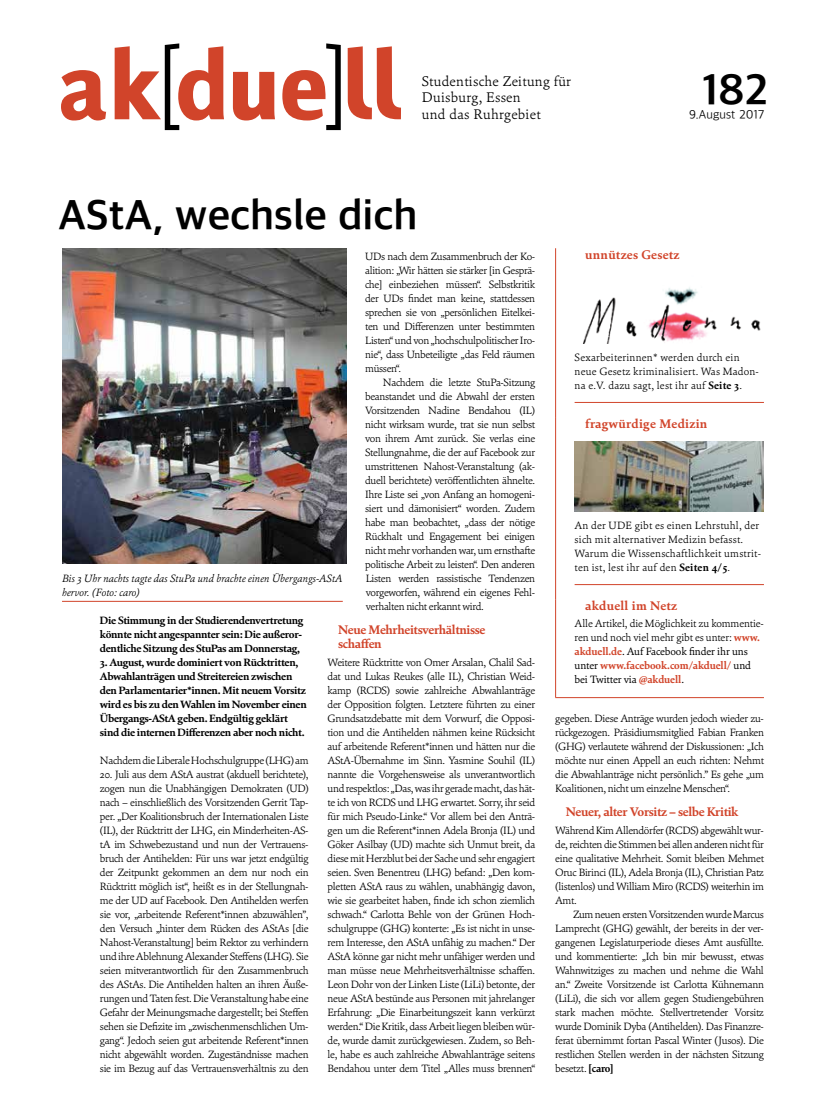
<style>
.page{position:relative;width:826px;height:1110px;background:#fff}
.page>*{position:absolute;margin:0;border:0;box-sizing:border-box;transform-origin:0 0}
.t1{font:94.75px "Akduell 03";letter-spacing:-.005em;color:#d1442a}
.t2{font:700 43.75px "Akduell Apple SD Gothic Neo";color:#000}
.t3{font:700 42.5px "Akduell Apple SD Gothic Neo";color:#000}
.t4{font:300 14px/16.8px "Cala";letter-spacing:.02em;color:#000}
.t5{font:700 12.5px/14px "Cala";letter-spacing:-.03em;color:#d1442a}
.t6{font:700 12.5px "Cala";letter-spacing:.02em;color:#d1442a}
.t7{font:300 12.5px "Akduell Apple SD Gothic Neo";letter-spacing:.01em;color:#000}
.t8{font:300 10.62px/14px "Cala";letter-spacing:-.03em;color:#000;text-align:justify}
.t9{font:700 10.62px/14px "Cala";letter-spacing:-.03em;color:#000;text-align:justify}
.t10{font:300 10.62px/14px "Cala";letter-spacing:.02em;color:#000}
.t11{font:300 10.62px/14px "Cala";letter-spacing:-.01em;color:#000}
.t12{font:italic 300 10.62px/14px "Cala";color:#000}
.s1{color:#000}
.s2{font-weight:700}
.s3{font-weight:700;color:#d1442a}
.s4{font-weight:400}
</style>
<div class="page">
<img style="left:62px;top:248px;width:284px;height:315px">
<hr style="left:62px;top:601px;width:281px;height:1px;background:#d1442a">
<hr style="left:555px;top:248px;width:1px;height:169px;background:#d1442a">
<hr style="left:555px;top:417px;width:1px;height:182px;background:#d1442a">
<hr style="left:555px;top:599px;width:1px;height:98px;background:#d1442a">
<hr style="left:555px;top:697px;width:209px;height:1px;background:#d1442a">
<img style="left:583px;top:287px;width:178px;height:56px">
<hr style="left:574px;top:402px;width:190px;height:1px;background:#d1442a">
<img style="left:574px;top:441px;width:190px;height:70px">
<hr style="left:574px;top:584px;width:190px;height:1px;background:#d1442a">
<h1 class="t1" style="left:55px;top:43px;width:348px">ak<span class="s1">[</span>due<span class="s1">]</span>ll</h1>
<h3 class="t4" style="left:422px;top:72px;width:151px">Studentische Zeitung für<br>Duisburg, Essen<br>und das Ruhrgebiet</h3>
<h3 class="t3" style="left:59px;top:186px;width:360px">AStA, wechsle dich</h3>
<h2 class="t2" style="left:702px;top:59px;width:67px">182</h2>
<p class="t7" style="left:689px;top:106px;width:77px">9.August 2017</p>
<p class="t8" style="left:365px;top:249px;width:172px">UDs nach dem Zusammenbruch der Ko&shy;alition: „Wir hätten sie stärker [in Gesprä&shy;che] einbeziehen müssen“. Selbstkritik der UDs findet man keine, stattdessen sprechen sie von „persönlichen Eitelkei&shy;ten und Differenzen unter bestimmten Listen“ und von „hochschulpolitischer Iro&shy;nie“, dass Unbeteiligte „das Feld räumen müssen“.</p>
<p class="t8" style="left:365px;top:375px;width:172px;text-indent:18px">Nachdem die letzte StuPa-Sitzung beanstandet und die Abwahl der ersten Vorsitzenden Nadine Bendahou (IL) nicht wirksam wurde, trat sie nun selbst von ihrem Amt zurück. Sie verlas eine Stellungnahme, die der auf Facebook zur umstrittenen Nahost-Veranstaltung (ak&shy;duell berichtete) veröffentlichten ähnelte.<br>Ihre Liste sei „von Anfang an homogeni&shy;siert und dämonisiert“ worden. Zudem habe man beobachtet, „dass der nötige Rückhalt und Engagement bei einigen nicht mehr vorhanden war, um ernsthafte politische Arbeit zu leisten“. Den anderen Listen werden rassistische Tendenzen vorgeworfen, während ein eigenes Fehl&shy;verhalten nicht erkannt wird.</p>
<p class="t5" style="left:338px;top:622px;width:149px">Neue Mehrheitsverhältnisse schaffen</p>
<p class="t8" style="left:327px;top:655px;width:209px">Weitere Rücktritte von Omer Arsalan, Chalil Sad&shy;dat und Lukas Reukes (alle IL), Christian Weid&shy;kamp (RCDS) sowie zahlreiche Abwahlanträge der Opposition folgten. Letztere führten zu einer Grundsatzdebatte mit dem Vorwurf, die Opposi&shy;tion und die Antihelden nähmen keine Rücksicht auf arbeitende Referent*innen und hätten nur die AStA-Übernahme im Sinn. Yasmine Souhil (IL) nannte die Vorgehensweise als unverantwortlich und respektlos: „Das, was ihr gerade macht, das hät&shy;te ich von RCDS und LHG erwartet. Sorry, ihr seid für mich Pseudo-Linke.“ Vor allem bei den Anträ&shy;gen um die Referent*innen Adela Bronja (IL) und Göker Asilbay (UD) machte sich Unmut breit, da diese mit Herzblut bei der Sache und sehr engagiert seien. Sven Benentreu (LHG) befand: „Den kom&shy;pletten AStA raus zu wählen, unabhängig davon, wie sie gearbeitet haben, finde ich schon ziemlich schwach.“ Carlotta Behle von der Grünen Hoch&shy;schulgruppe (GHG) konterte: „Es ist nicht in unse&shy;rem Interesse, den AStA unfähig zu machen.“ Der AStA könne gar nicht mehr unfähiger werden und man müsse neue Mehrheitsverhältnisse schaffen.<br>Leon Dohr von der Linken Liste (LiLi) betonte, der neue AStA bestünde aus Personen mit jahrelanger Erfahrung: „Die Einarbeitungszeit kann verkürzt werden.“ Die Kritik, dass Arbeit liegen bleiben wür&shy;de, wurde damit zurückgewiesen. Zudem, so Beh&shy;le, habe es auch zahlreiche Abwahlanträge seitens Bendahou unter dem Titel „Alles muss brennen“</p>
<p class="t12" style="left:62px;top:571px;width:282px">Bis 3 Uhr nachts tagte das StuPa und brachte einen Übergangs-AStA hervor. (Foto: caro)</p>
<p class="t9" style="left:100px;top:613px;width:205px">Die Stimmung in der Studierendenvertretung könnte nicht angespannter sein: Die außeror&shy;dentliche Sitzung des StuPas am Donnerstag,</p>
<p class="t9" style="left:100px;top:655px;width:208px;text-align:left">3. August, wurde dominiert von Rücktritten, Abwahlanträgen und Streitereien zwischen den Parlamentarier*innen. Mit neuem Vorsitz wird es bis zu den Wahlen im November einen Übergangs-AStA geben. Endgültig geklärt sind die internen Differenzen aber noch nicht.</p>
<p class="t8" style="left:100px;top:753px;width:210px">Nachdem die Liberale Hochschulgruppe (LHG) am</p>
<p class="t8" style="left:100px;top:767px;width:210px">20. Juli aus dem AStA austrat (akduell berichtete), zogen nun die Unabhängigen Demokraten (UD) nach – einschließlich des Vorsitzenden Gerrit Tap&shy;per. „Der Koalitionsbruch der Internationalen Liste (IL), der Rücktritt der LHG, ein Minderheiten-AS&shy;tA im Schwebezustand und nun der Vertrauens&shy;bruch der Antihelden: Für uns war jetzt endgültig der Zeitpunkt gekommen an dem nur noch ein Rücktritt möglich ist“, heißt es in der Stellungnah&shy;me der UD auf Facebook. Den Antihelden werfen sie vor, „arbeitende Referent*innen abzuwählen”, den Versuch „hinter dem Rücken des AStAs [die Nahost-Veranstaltung] beim Rektor zu verhindern und ihre Ablehnung Alexander Steffens (LHG). Sie seien mitverantwortlich für den Zusammenbruch des AStAs. Die Antihelden halten an ihren Äuße&shy;rungen und Taten fest. Die Veranstaltung habe eine Gefahr der Meinungsmache dargestellt; bei Steffen sehen sie Defizite im „zwischenmenschlichen Um&shy;gang“. Jedoch seien gut arbeitende Referent*innen nicht abgewählt worden. Zugeständnisse machen sie im Bezug auf das Vertrauensverhältnis zu den</p>
<p class="t6" style="left:585px;top:247px;width:96px">unnützes Gesetz</p>
<p class="t10" style="left:574px;top:350px;width:186px">Sexarbeiterinnen* werden durch ein neue Gesetz kriminalisiert. Was Madon&shy;na e.V. dazu sagt, lest ihr auf <span class="s2">Seite 3</span>.</p>
<p class="t6" style="left:585px;top:415px;width:124px">fragwürdige Medizin</p>
<p class="t10" style="left:574px;top:518px;width:188px">An der UDE gibt es einen Lehrstuhl, der sich mit alternativer Medizin befasst.<br>Warum die Wissenschaftlichkeit umstrit&shy;ten ist, lest ihr auf den <span class="s2">Seiten 4/5</span>.</p>
<p class="t6" style="left:585px;top:597px;width:94px">akduell im Netz</p>
<p class="t11" style="left:574px;top:616px;width:191px">Alle Artikel, die Möglichkeit zu kommentie&shy;ren und noch viel mehr gibt es unter: <span class="s3">www. akduell.de</span><span class="s4">. Auf Facebook finder ihr uns unter</span> <span class="s3">www.facebook.com/akduell/</span> <span class="s4">und bei Twitter via</span> <span class="s3">@akduell</span><span class="s4">.</span></p>
<p class="t8" style="left:555px;top:711px;width:210px">gegeben. Diese Anträge wurden jedoch wieder zu&shy;rückgezogen. Präsidiumsmitglied Fabian Franken (GHG) verlautete während der Diskussionen: „Ich möchte nur einen Appell an euch richten: Nehmt die Abwahlanträge nicht persönlich.” Es gehe „um Koalitionen, nicht um einzelne Menschen“.</p>
<p class="t5" style="left:566px;top:804px;width:174px">Neuer, alter Vorsitz – selbe Kritik</p>
<p class="t8" style="left:555px;top:823px;width:210px">Während Kim Allendörfer (RCDS) abgewählt wur&shy;de, reichten die Stimmen bei allen anderen nicht für eine qualitative Mehrheit. Somit bleiben Mehmet Oruc Birinci (IL), Adela Bronja (IL), Christian Patz (listenlos) und William Miro (RCDS) weiterhin im Amt.</p>
<p class="t8" style="left:555px;top:907px;width:210px;text-indent:18px">Zum neuen ersten Vorsitzenden wurde Marcus Lamprecht (GHG) gewählt, der bereits in der ver&shy;gangenen Legislaturperiode dieses Amt ausfüllte. und kommentierte: „Ich bin mir bewusst, etwas Wahnwitziges zu machen und nehme die Wahl an.“ Zweite Vorsitzende ist Carlotta Kühnemann (LiLi), die sich vor allem gegen Studiengebühren stark machen möchte. Stellvertretender Vorsitz wurde Dominik Dyba (Antihelden). Das Finanzre&shy;ferat übernimmt fortan Pascal Winter (Jusos). Die restlichen Stellen werden in der nächsten Sitzung besetzt. <span class="s2">[caro]</span></p>
</div>
